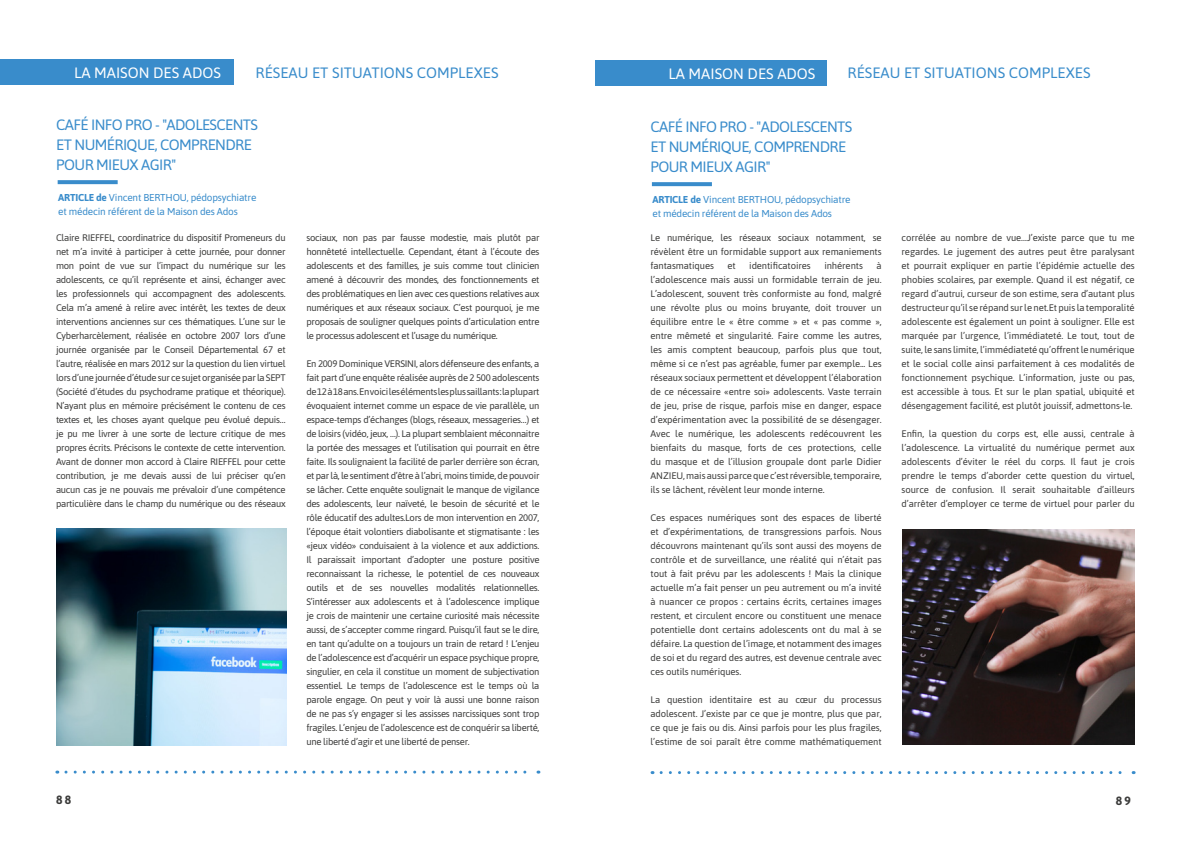
<style>
.page{position:relative;width:1191px;height:842px;background:#fff}
.page>*{position:absolute;margin:0;border:0;box-sizing:border-box;transform-origin:0 0}
.t1{font:15px/20px "Asap";letter-spacing:-.04em;color:#398ccb}
.t2{font:15px "Asap";color:#398ccb}
.t3{font:15px "Asap";color:#fff}
.t4{font:700 12px "Asap";color:#3c3c3b}
.t5{font:10px/14px "Asap";letter-spacing:-.02em;color:#398ccb}
.t6{font:9.5px/14px "Asap";letter-spacing:-.01em;color:#3c3c3b;text-align:justify}
.s1{font-weight:700}
</style>
<div class="page">
<img style="left:57px;top:529px;width:229px;height:216px">
<img style="left:902px;top:530px;width:232px;height:214px">
<div style="left:0;top:59px;width:234px;height:25px;background:#398ccb"></div>
<div style="left:595px;top:60px;width:231px;height:25px;background:#398ccb"></div>
<svg style="left:58px;top:180px;width:60px;height:4px"></svg>
<svg style="left:652px;top:182px;width:60px;height:4px"></svg>
<svg style="left:661px;top:771px;width:473px;height:3px"></svg>
<svg style="left:66px;top:770px;width:473px;height:3px"></svg>
<h1 class="t3" style="left:74px;top:63px;width:148px">LA MAISON DES ADOS</h1>
<h1 class="t2" style="left:256px;top:63px;width:244px">RÉSEAU ET SITUATIONS COMPLEXES</h1>
<h1 class="t1" style="left:56px;top:114px;width:203px">CAFÉ INFO PRO - "ADOLESCENTS<br>ET NUMÉRIQUE, COMPRENDRE<br>POUR MIEUX AGIR"</h1>
<p class="t5" style="left:58px;top:190px;width:200px"><span class="s1">ARTICLE de</span> Vincent BERTHOU, pédopsychiatre et médecin référent de la Maison des Ados</p>
<p class="t6" style="left:56px;top:230px;width:231px">Claire RIEFFEL, coordinatrice du dispositif Promeneurs du net m’a invité à participer à cette journée, pour donner mon point de vue sur l’impact du numérique sur les adolescents, ce qu’il représente et ainsi, échanger avec les professionnels qui accompagnent des adolescents.<br>Cela m’a amené à relire avec intérêt, les textes de deux interventions anciennes sur ces thématiques. L’une sur le Cyberharcèlement, réalisée en octobre 2007 lors d’une journée organisée par le Conseil Départemental 67 et l’autre, réalisée en mars 2012 sur la question du lien virtuel lors d’une journée d’étude sur ce sujet organisée par la SEPT (Société d’études du psychodrame pratique et théorique).<br>N’ayant plus en mémoire précisément le contenu de ces textes et, les choses ayant quelque peu évolué depuis… je pu me livrer à une sorte de lecture critique de mes propres écrits. Précisons le contexte de cette intervention.<br>Avant de donner mon accord à Claire RIEFFEL pour cette contribution, je me devais aussi de lui préciser qu’en aucun cas je ne pouvais me prévaloir d’une compétence particulière dans le champ du numérique ou des réseaux</p>
<p class="t6" style="left:306px;top:230px;width:235px">sociaux, non pas par fausse modestie, mais plutôt par honnêteté intellectuelle. Cependant, étant à l’écoute des adolescents et des familles, je suis comme tout clinicien amené à découvrir des mondes, des fonctionnements et des problématiques en lien avec ces questions relatives aux numériques et aux réseaux sociaux. C’est pourquoi, je me proposais de souligner quelques points d’articulation entre le processus adolescent et l’usage du numérique.</p>
<p class="t6" style="left:306px;top:356px;width:235px">En 2009 Dominique VERSINI, alors défenseure des enfants, a fait part d’une enquête réalisée auprès de 2 500 adolescents de 12 à 18 ans. En voici les éléments les plus saillants : la plupart évoquaient internet comme un espace de vie parallèle, un espace-temps d’échanges (blogs, réseaux, messageries…) et de loisirs (vidéo, jeux, …). La plupart semblaient méconnaitre la portée des messages et l’utilisation qui pourrait en être faite. Ils soulignaient la facilité de parler derrière son écran, et par là, le sentiment d’être à l’abri, moins timide, de pouvoir se lâcher. Cette enquête soulignait le manque de vigilance des adolescents, leur naïveté, le besoin de sécurité et le rôle éducatif des adultes.Lors de mon intervention en 2007, l’époque était volontiers diabolisante et stigmatisante : les «jeux vidéo» conduisaient à la violence et aux addictions.<br>Il paraissait important d’adopter une posture positive reconnaissant la richesse, le potentiel de ces nouveaux outils et de ses nouvelles modalités relationnelles.<br>S’intéresser aux adolescents et à l’adolescence implique je crois de maintenir une certaine curiosité mais nécessite aussi, de s’accepter comme ringard. Puisqu’il faut se le dire, en tant qu’adulte on a toujours un train de retard ! L‘enjeu de l’adolescence est d’acquérir un espace psychique propre, singulier, en cela il constitue un moment de subjectivation essentiel. Le temps de l’adolescence est le temps où la parole engage. On peut y voir là aussi une bonne raison de ne pas s’y engager si les assisses narcissiques sont trop fragiles. L’enjeu de l’adolescence est de conquérir sa liberté, une liberté d’agir et une liberté de penser.</p>
<h1 class="t3" style="left:668px;top:64px;width:148px">LA MAISON DES ADOS</h1>
<h1 class="t2" style="left:847px;top:63px;width:244px">RÉSEAU ET SITUATIONS COMPLEXES</h1>
<h1 class="t1" style="left:650px;top:116px;width:203px">CAFÉ INFO PRO - "ADOLESCENTS<br>ET NUMÉRIQUE, COMPRENDRE<br>POUR MIEUX AGIR"</h1>
<p class="t5" style="left:652px;top:192px;width:200px"><span class="s1">ARTICLE de</span> Vincent BERTHOU, pédopsychiatre et médecin référent de la Maison des Ados</p>
<p class="t6" style="left:650px;top:230px;width:233px">Le numérique, les réseaux sociaux notamment, se révèlent être un formidable support aux remaniements fantasmatiques</p>
<p class="t6" style="left:727px;top:258px;width:10px">et</p>
<p class="t6" style="left:749px;top:258px;width:63px">identificatoires</p>
<p class="t6" style="left:824px;top:258px;width:40px">inhérents</p>
<p class="t6" style="left:650px;top:258px;width:233px;text-indent:226px">à l’adolescence mais aussi un formidable terrain de jeu.<br>L’adolescent, souvent très conformiste au fond, malgré une révolte plus ou moins bruyante, doit trouver un équilibre entre le « être comme » et « pas comme », entre mêmeté et singularité. Faire comme les autres, les amis comptent beaucoup, parfois plus que tout, même si ce n’est pas agréable, fumer par exemple... Les réseaux sociaux permettent et développent l’élaboration de ce nécessaire «entre soi» adolescents. Vaste terrain de jeu, prise de risque, parfois mise en danger, espace d’expérimentation avec la possibilité de se désengager.<br>Avec le numérique, les adolescents redécouvrent les bienfaits du masque, forts de ces protections, celle du masque et de l’illusion groupale dont parle Didier ANZIEU, mais aussi parce que c’est réversible, temporaire, ils se lâchent, révèlent leur monde interne.</p>
<p class="t6" style="left:650px;top:510px;width:233px">Ces espaces numériques sont des espaces de liberté et d’expérimentations, de transgressions parfois. Nous découvrons maintenant qu’ils sont aussi des moyens de contrôle et de surveillance, une réalité qui n’était pas tout à fait prévu par les adolescents ! Mais la clinique actuelle m’a fait penser un peu autrement ou m’a invité à nuancer ce propos : certains écrits, certaines images restent, et circulent encore ou constituent une menace potentielle dont certains adolescents ont du mal à se défaire. La question de l’image, et notamment des images de soi et du regard des autres, est devenue centrale avec ces outils numériques.</p>
<p class="t6" style="left:650px;top:692px;width:233px">La question identitaire est au cœur du processus adolescent. J’existe par ce que je montre, plus que par, ce que je fais ou dis. Ainsi parfois pour les plus fragiles, l’estime de soi paraît être comme mathématiquement</p>
<p class="t6" style="left:901px;top:230px;width:235px">corrélée au nombre de vue…J’existe parce que tu me regardes. Le jugement des autres peut être paralysant et pourrait expliquer en partie l’épidémie actuelle des phobies scolaires, par exemple. Quand il est négatif, ce regard d’autrui, curseur de son estime, sera d’autant plus destructeur qu’il se répand sur le net.Et puis la temporalité adolescente est également un point à souligner. Elle est marquée par l’urgence, l’immédiateté. Le tout, tout de suite, le sans limite, l’immédiateté qu’offrent le numérique et le social colle ainsi parfaitement à ces modalités de fonctionnement psychique. L’information, juste ou pas, est accessible à tous. Et sur le plan spatial, ubiquité et désengagement facilité, est plutôt jouissif, admettons-le.</p>
<p class="t6" style="left:901px;top:426px;width:235px">Enfin, la question du corps est, elle aussi, centrale à l’adolescence. La virtualité du numérique permet aux adolescents d’éviter le réel du corps. Il faut je crois prendre le temps d’aborder cette question du virtuel, source de confusion. Il serait souhaitable d’ailleurs d’arrêter d’employer ce terme de virtuel pour parler du</p>
<p class="t4" style="left:56px;top:791px;width:17px">88</p>
<p class="t4" style="left:1115px;top:792px;width:17px">89</p>
</div>
